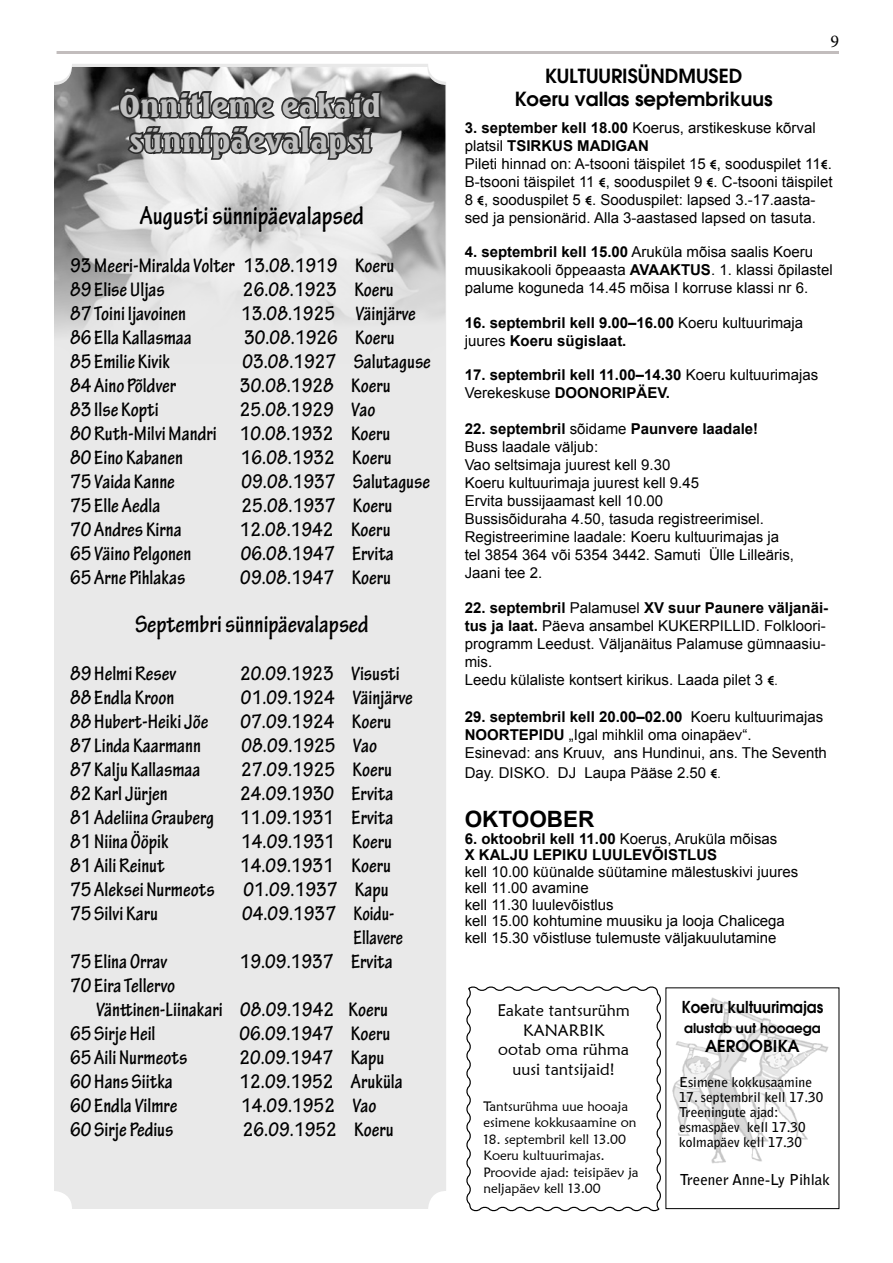
<style>
.page{position:relative;width:893px;height:1263px;background:#fff}
.page>*{position:absolute;margin:0;border:0;box-sizing:border-box;transform-origin:0 0}
.t1{font:800 30.3px/35.1px "Seagull BT";color:#c0c0c0;text-align:center}
.t2{font:700 condensed 27px "Tekton Pro";color:#000}
.t3{font:700 condensed 25.5px "Tekton Pro";color:#000}
.t4{font:700 22.5px "Arial";color:#000}
.t5{font:700 condensed 21.15px/24px "Tekton Pro";color:#000}
.t6{font:600 19.5px/22.5px "Avant Garde";color:#000;text-align:center}
.t7{font:18px "Minion Pro";color:#000}
.t8{font:16.5px/19.5px "Maiandra GD";color:#000;text-align:center}
.t9{font:600 16.5px "Avant Garde";color:#000;scale:.9 1}
.t10{font:600 16.5px "Avant Garde";color:#000}
.t11{font:15px/18px "Arial";color:#000}
.t12{font:700 15px/18px "Arial";color:#000}
.t13{font:700 15px "Bell Gothic";color:#000}
.t14{font:13.5px/16.5px "Maiandra GD";color:#000}
.t15{font:700 13.5px/15px "Bell Gothic";color:#000}
.t16{font:600 13.5px "Avant Garde";color:#000}
.s1{font-weight:700}
.s2{font-family:"Berlin Sans FB"}
.s3{font-weight:400}
.s4{font-family:"Bell"}
</style>
<div class="page">
<hr style="left:57px;top:51px;width:782px;height:3px;background:#7d7272">
<div style="left:54px;top:64px;width:392px;height:1145px;background:#e9e9e9;border-radius:18px"></div>
<img style="left:54px;top:67px;width:391px;height:266px">
<img style="left:672px;top:997px;width:157px;height:167px">
<svg style="left:117px;top:84px;width:268px;height:92px"></svg>
<svg style="left:466px;top:986px;width:195px;height:226px"></svg>
<h1 class="t1" style="left:120px;top:87px;width:263px">Õnnitleme eakaid sünnipäevalapsi</h1>
<h2 class="t2" style="left:140px;top:200px;width:226px">Augusti sünnipäevalapsed</h2>
<h3 class="t5" style="left:70px;top:254px;width:326px">93 Meeri-Miralda Volter 13.08.1919 Koeru<br>89 Elise Uljas</h3>
<h3 class="t5" style="left:243px;top:278px;width:152px">26.08.1923 Koeru</h3>
<h3 class="t5" style="left:70px;top:302px;width:118px">87 Toini Ijavoinen</h3>
<h3 class="t5" style="left:241px;top:302px;width:176px">13.08.1925 Väinjärve</h3>
<h3 class="t5" style="left:70px;top:326px;width:123px">86 Ella Kallasmaa</h3>
<h3 class="t5" style="left:244px;top:326px;width:152px">30.08.1926 Koeru</h3>
<h3 class="t5" style="left:70px;top:350px;width:101px">85 Emilie Kivik</h3>
<h3 class="t5" style="left:242px;top:350px;width:190px">03.08.1927 Salutaguse</h3>
<h3 class="t5" style="left:70px;top:374px;width:108px">84 Aino Põldver</h3>
<h3 class="t5" style="left:240px;top:374px;width:152px">30.08.1928 Koeru</h3>
<h3 class="t5" style="left:70px;top:398px;width:90px">83 Ilse Kopti</h3>
<h3 class="t5" style="left:70px;top:398px;width:322px;text-indent:170px">25.08.1929 Vao<br>80 Ruth-Milvi Mandri 10.08.1932 Koeru<br>80 Eino Kabanen</h3>
<h3 class="t5" style="left:241px;top:446px;width:152px">16.08.1932 Koeru</h3>
<h3 class="t5" style="left:70px;top:470px;width:106px">75 Vaida Kanne</h3>
<h3 class="t5" style="left:241px;top:470px;width:190px">09.08.1937 Salutaguse</h3>
<h3 class="t5" style="left:70px;top:494px;width:92px">75 Elle Aedla</h3>
<h3 class="t5" style="left:242px;top:494px;width:152px">25.08.1937 Koeru</h3>
<h3 class="t5" style="left:70px;top:518px;width:113px">70 Andres Kirna</h3>
<h3 class="t5" style="left:240px;top:518px;width:152px">12.08.1942 Koeru</h3>
<h3 class="t5" style="left:70px;top:542px;width:123px">65 Väino Pelgonen</h3>
<h3 class="t5" style="left:241px;top:542px;width:155px">06.08.1947 Ervita</h3>
<h3 class="t5" style="left:70px;top:566px;width:117px">65 Arne Pihlakas</h3>
<h3 class="t5" style="left:240px;top:566px;width:152px">09.08.1947 Koeru</h3>
<h3 class="t3" style="left:135px;top:609px;width:235px">Septembri sünnipäevalapsed</h3>
<h3 class="t5" style="left:70px;top:662px;width:108px">89 Helmi Resev</h3>
<h3 class="t5" style="left:240px;top:662px;width:161px">20.09.1923 Visusti</h3>
<h3 class="t5" style="left:70px;top:686px;width:106px">88 Endla Kroon</h3>
<h3 class="t5" style="left:241px;top:686px;width:173px">01.09.1924 Väinjärve</h3>
<h3 class="t5" style="left:70px;top:710px;width:140px">88 Hubert-Heiki Jõe</h3>
<h3 class="t5" style="left:240px;top:710px;width:152px">07.09.1924 Koeru</h3>
<h3 class="t5" style="left:70px;top:734px;width:133px">87 Linda Kaarmann</h3>
<h3 class="t5" style="left:242px;top:734px;width:137px">08.09.1925 Vao</h3>
<h3 class="t5" style="left:70px;top:758px;width:132px">87 Kalju Kallasmaa</h3>
<h3 class="t5" style="left:241px;top:758px;width:152px">27.09.1925 Koeru</h3>
<h3 class="t5" style="left:70px;top:782px;width:99px">82 Karl Jürjen</h3>
<h3 class="t5" style="left:70px;top:782px;width:325px;text-align:justify;text-indent:170px">24.09.1930 Ervita 81 Adeliina Grauberg 11.09.1931 Ervita 81 Niina Ööpik</h3>
<h3 class="t5" style="left:241px;top:830px;width:152px">14.09.1931 Koeru</h3>
<h3 class="t5" style="left:70px;top:854px;width:96px">81 Aili Reinut</h3>
<h3 class="t5" style="left:240px;top:854px;width:152px">14.09.1931 Koeru</h3>
<h3 class="t5" style="left:70px;top:878px;width:146px">75 Aleksei Nurmeots</h3>
<h3 class="t5" style="left:244px;top:878px;width:147px">01.09.1937 Kapu</h3>
<h3 class="t5" style="left:70px;top:902px;width:90px">75 Silvi Karu</h3>
<h3 class="t5" style="left:354px;top:902px;width:51px;text-indent:-112px">04.09.1937 Koidu-<br>Ellavere</h3>
<h3 class="t5" style="left:70px;top:950px;width:99px">75 Elina Orrav</h3>
<h3 class="t5" style="left:240px;top:950px;width:155px">19.09.1937 Ervita</h3>
<h3 class="t5" style="left:70px;top:974px;width:107px">70 Eira Tellervo</h3>
<h3 class="t5" style="left:96px;top:998px;width:293px">Vänttinen-Liinakari 08.09.1942 Koeru</h3>
<h3 class="t5" style="left:70px;top:1022px;width:87px">65 Sirje Heil</h3>
<h3 class="t5" style="left:239px;top:1022px;width:152px">06.09.1947 Koeru</h3>
<h3 class="t5" style="left:70px;top:1046px;width:119px">65 Aili Nurmeots</h3>
<h3 class="t5" style="left:239px;top:1046px;width:146px">20.09.1947 Kapu</h3>
<h3 class="t5" style="left:70px;top:1070px;width:104px">60 Hans Siitka</h3>
<h3 class="t5" style="left:240px;top:1070px;width:165px">12.09.1952 Aruküla</h3>
<h3 class="t5" style="left:70px;top:1094px;width:109px">60 Endla Vilmre</h3>
<h3 class="t5" style="left:241px;top:1094px;width:137px">14.09.1952 Vao</h3>
<h3 class="t5" style="left:70px;top:1118px;width:105px">60 Sirje Pedius</h3>
<h3 class="t5" style="left:243px;top:1118px;width:152px">26.09.1952 Koeru</h3>
<h3 class="t6" style="left:514px;top:65px;width:260px">Kultuurisündmused<br>Koeru vallas septembrikuus</h3>
<p class="t7" style="left:830px;top:29px;width:10px">9</p>
<p class="t11" style="left:465px;top:118px;width:369px"><span class="s1">3. september kell 18.00</span> Koerus, arstikeskuse kõrval platsil <span class="s1">TSIRKUS MADIGAN<br></span>Pileti hinnad on: A-tsooni täispilet 15 <span class="s2">€</span>, sooduspilet 11<span class="s2">€</span>.<br>B-tsooni täispilet 11 <span class="s2">€</span>, sooduspilet 9 <span class="s2">€</span>. C-tsooni täispilet 8 <span class="s2">€</span>, sooduspilet 5 <span class="s2">€</span>. Sooduspilet: lapsed 3.-17.aasta&shy;sed ja pensionärid. Alla 3-aastased lapsed on tasuta.</p>
<p class="t11" style="left:465px;top:243px;width:369px"><span class="s1">4. septembril kell 15.00</span> Aruküla mõisa saalis Koeru muusikakooli õppeaasta <span class="s1">AVAAKTUS</span>. 1. klassi õpilastel palume koguneda 14.45 mõisa I korruse klassi nr 6.</p>
<p class="t12" style="left:465px;top:313px;width:340px">16. septembril kell 9.00–16.00 <span class="s3">Koeru kultuurimaja juures</span> Koeru sügislaat.</p>
<p class="t12" style="left:465px;top:366px;width:355px">17. septembril kell 11.00–14.30 <span class="s3">Koeru kultuurimajas<br>Verekeskuse</span> DOONORIPÄEV.</p>
<p class="t11" style="left:465px;top:420px;width:331px"><span class="s1">22. septembril</span> sõidame <span class="s1">Paunvere laadale!<br></span>Buss laadale väljub:<br>Vao seltsimaja juurest kell 9.30<br>Koeru kultuurimaja juurest kell 9.45<br>Ervita bussijaamast kell 10.00<br>Bussisõiduraha 4.50, tasuda registreerimisel.<br>Registreerimine laadale: Koeru kultuurimajas ja tel 3854 364 või 5354 3442. Samuti Ülle Lilleäris, Jaani tee 2.</p>
<p class="t11" style="left:465px;top:598px;width:365px"><span class="s1">22. septembril</span> Palamusel <span class="s1">XV suur Paunere väljanäi&shy;tus ja laat.</span> Päeva ansambel KUKERPILLID. Folkloori&shy;programm Leedust. Väljanäitus Palamuse gümnaasiu&shy;mis.<br>Leedu külaliste kontsert kirikus. Laada pilet 3 <span class="s2">€</span><span class="s4">.</span></p>
<p class="t11" style="left:465px;top:708px;width:364px"><span class="s1">29. septembril kell 20.00–02.00</span> Koeru kultuurimajas<br><span class="s1">NOORTEPIDU</span> „Igal mihklil oma oinapäev“.<br>Esinevad: ans Kruuv, ans Hundinui, ans. The Seventh</p>
<p class="t11" style="left:465px;top:763px;width:257px">Day. DISKO. DJ Laupa Pääse 2.50 <span class="s2">€</span><span class="s4">.</span></p>
<h3 class="t4" style="left:465px;top:803px;width:131px">OKTOOBER</h3>
<p class="t12" style="left:465px;top:830px;width:314px;line-height:16.5px">6. oktoobril kell 11.00 <span class="s3">Koerus, Aruküla mõisas<br></span>X KALJU LEPIKU LUU LEVÕISTLUS</p>
<p class="t11" style="left:465px;top:863px;width:335px;line-height:16.5px">kell 10.00 küünalde süütamine mälestuskivi juures kell 11.00 avamine<br>kell 11.30 luulevõistlus<br>kell 15.00 kohtumine muusiku ja looja Chalicega kell 15.30 võistluse tulemuste väljakuulutamine</p>
<p class="t8" style="left:497px;top:1000px;width:134px">Eakate tantsurühm<br>KANARBIK<br>ootab oma rühma uusi tantsijaid!</p>
<p class="t14" style="left:484px;top:1097px;width:154px">Tantsurühma uue hooaja esimene kokkusaamine on</p>
<p class="t14" style="left:484px;top:1130px;width:157px">18. septembril kell 13.00<br>Koeru kultuurimajas.<br>Proovide ajad: teisipäev ja neljapäev kell 13.00</p>
<p class="t9" style="left:682px;top:996px;width:159px">Koeru kultuurimajas</p>
<p class="t16" style="left:684px;top:1019px;width:138px">alustab uut hooaega</p>
<p class="t10" style="left:705px;top:1035px;width:96px">AEROOBIKA</p>
<p class="t15" style="left:679px;top:1074px;width:135px">Esimene kokkusaamine</p>
<p class="t15" style="left:679px;top:1089px;width:146px">17. septembril kell 17.30<br>Treeningute ajad: esmaspäev kell 17.30 kolmapäev kell 17.30</p>
<p class="t13" style="left:680px;top:1170px;width:152px">Treener Anne-Ly Pihlak</p>
</div>
